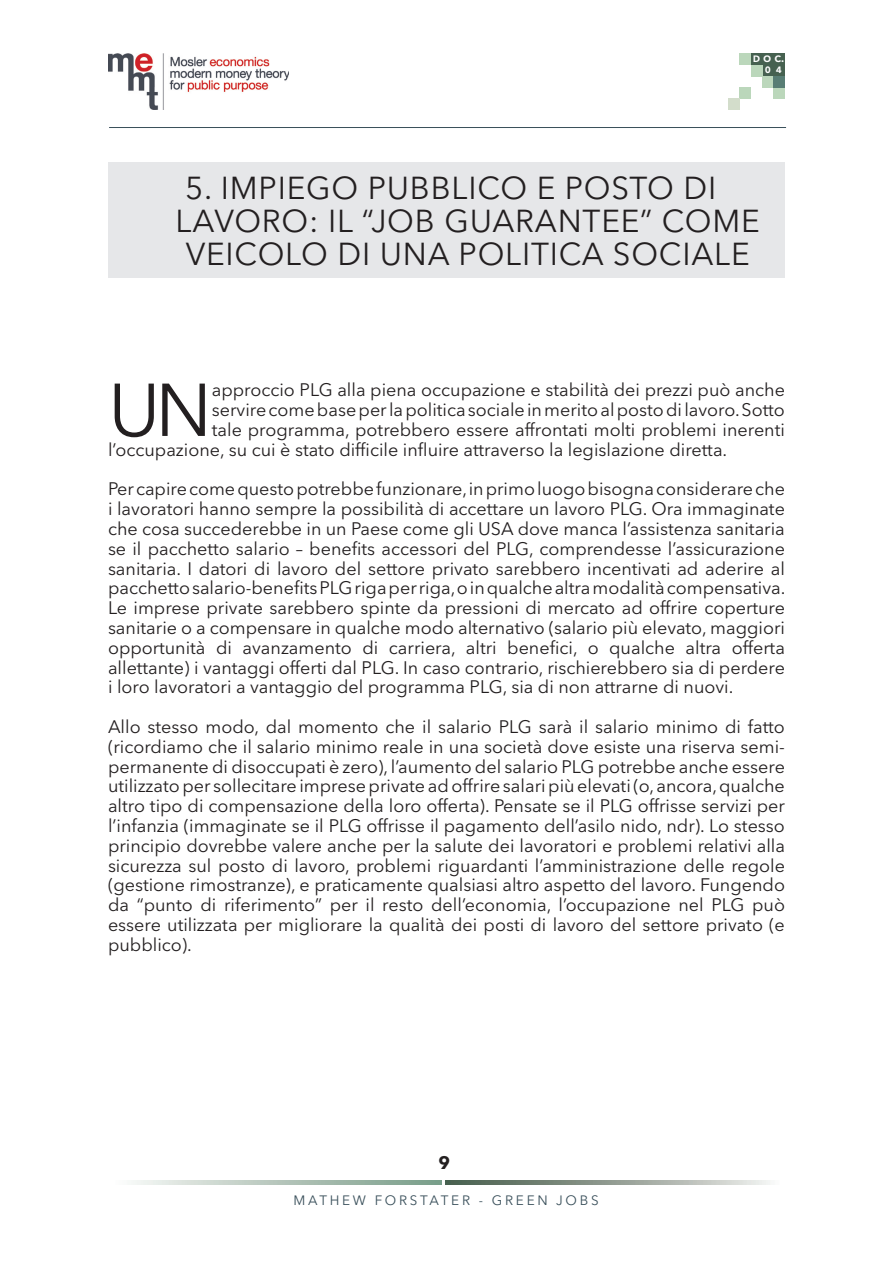
<style>
.page{position:relative;width:893px;height:1263px;background:#fff}
.page>*{position:absolute;margin:0;border:0;box-sizing:border-box;transform-origin:0 0}
.t1{font:73.95px "Avenir Next LT Pro";color:#231f20}
.t2{font:31.5px "Avenir Next LT Pro";letter-spacing:.025em;color:#231f20}
.t3{font:18px/19.8px "Avenir Next LT Pro";color:#231f20;text-align:justify}
.t4{font:700 18px "Avenir Next LT Pro";color:#231f20}
.t5{font:13.5px "Avenir Next LT Pro";letter-spacing:.2em;color:#394f5a}
.t6{font:600 12px/10.8px "Avenir Next LT Pro";color:#fff;text-align:right}
</style>
<div class="page">
<div style="left:762px;top:54px;width:23px;height:22px;background:#466150"></div>
<div style="left:751px;top:54px;width:11px;height:11px;background:#466150"></div>
<div style="left:762px;top:76px;width:11px;height:12px;background:#bbd7bb"></div>
<div style="left:751px;top:65px;width:11px;height:11px;background:#bbd7bb"></div>
<div style="left:773px;top:88px;width:12px;height:11px;background:#bbd7bb"></div>
<div style="left:773px;top:76px;width:12px;height:12px;background:#587d74"></div>
<div style="left:740px;top:54px;width:11px;height:11px;background:#bbd7bb"></div>
<div style="left:739px;top:88px;width:12px;height:11px;background:#bbd7bb"></div>
<div style="left:728px;top:99px;width:11px;height:11px;background:#d3ddcb"></div>
<img style="left:108px;top:53px;width:181px;height:57px">
<hr style="left:109px;top:127px;width:677px;height:1px;background:#394f5a">
<svg style="left:133px;top:1180px;width:308px;height:4px"></svg>
<svg style="left:446px;top:1180px;width:324px;height:4px"></svg>
<div style="left:108px;top:162px;width:677px;height:115px;background:#e6e7e9"></div>
<p class="t6" style="left:753px;top:53px;width:33px">doc.<br>0 4</p>
<h2 class="t2" style="left:185px;top:169px;width:532px">5. IMPIEGO PUBBLICO E POSTO DI</h2>
<h2 class="t2" style="left:176px;top:202px;width:586px">LAVORO: IL “JOB GUARANTEE” COME</h2>
<h2 class="t2" style="left:186px;top:235px;width:565px">VEICOLO DI UNA POLITICA SOCIALE</h2>
<h1 class="t1" style="left:108px;top:366px;width:105px">UN</h1>
<p class="t3" style="left:212px;top:380px;width:575px">approccio PLG alla piena occupazione e stabilità dei prezzi può anche</p>
<p class="t3" style="left:212px;top:400px;width:575px">servire come base per la politica sociale in merito al posto di lavoro. Sotto</p>
<p class="t3" style="left:212px;top:420px;width:575px">tale programma, potrebbero essere affrontati molti problemi inerenti</p>
<p class="t3" style="left:108px;top:439px;width:621px">l’occupazione, su cui è stato difficile influire attraverso la legislazione diretta.</p>
<p class="t3" style="left:108px;top:479px;width:679px">Per capire come questo potrebbe funzionare, in primo luogo bisogna considerare che i lavoratori hanno sempre la possibilità di accettare un lavoro PLG. Ora immaginate che cosa succederebbe in un Paese come gli USA dove manca l’assistenza sanitaria se il pacchetto salario – benefits accessori del PLG, comprendesse l’assicurazione sanitaria. I datori di lavoro del settore privato sarebbero incentivati ad aderire al pacchetto salario-benefits PLG riga per riga, o in qualche altra modalità compensativa.<br>Le imprese private sarebbero spinte da pressioni di mercato ad offrire coperture sanitarie o a compensare in qualche modo alternativo (salario più elevato, maggiori opportunità di avanzamento di carriera, altri benefici, o qualche altra offerta allettante) i vantaggi offerti dal PLG. In caso contrario, rischierebbero sia di perdere i loro lavoratori a vantaggio del programma PLG, sia di non attrarne di nuovi.</p>
<p class="t3" style="left:108px;top:717px;width:678px">Allo stesso modo, dal momento che il salario PLG sarà il salario minimo di fatto (ricordiamo che il salario minimo reale in una società dove esiste una riserva semi&shy;permanente di disoccupati è zero), l’aumento del salario PLG potrebbe anche essere utilizzato per sollecitare imprese private ad offrire salari più elevati (o, ancora, qualche altro tipo di compensazione della loro offerta). Pensate se il PLG offrisse servizi per l’infanzia (immaginate se il PLG offrisse il pagamento dell’asilo nido, ndr). Lo stesso principio dovrebbe valere anche per la salute dei lavoratori e problemi relativi alla sicurezza sul posto di lavoro, problemi riguardanti l’amministrazione delle regole (gestione rimostranze), e praticamente qualsiasi altro aspetto del lavoro. Fungendo da “punto di riferimento” per il resto dell’economia, l’occupazione nel PLG può essere utilizzata per migliorare la qualità dei posti di lavoro del settore privato (e pubblico).</p>
<p class="t4" style="left:438px;top:1151px;width:13px">9</p>
<p class="t5" style="left:293px;top:1192px;width:307px">MATHEW FORSTATER - GREEN JOBS</p>
</div>
